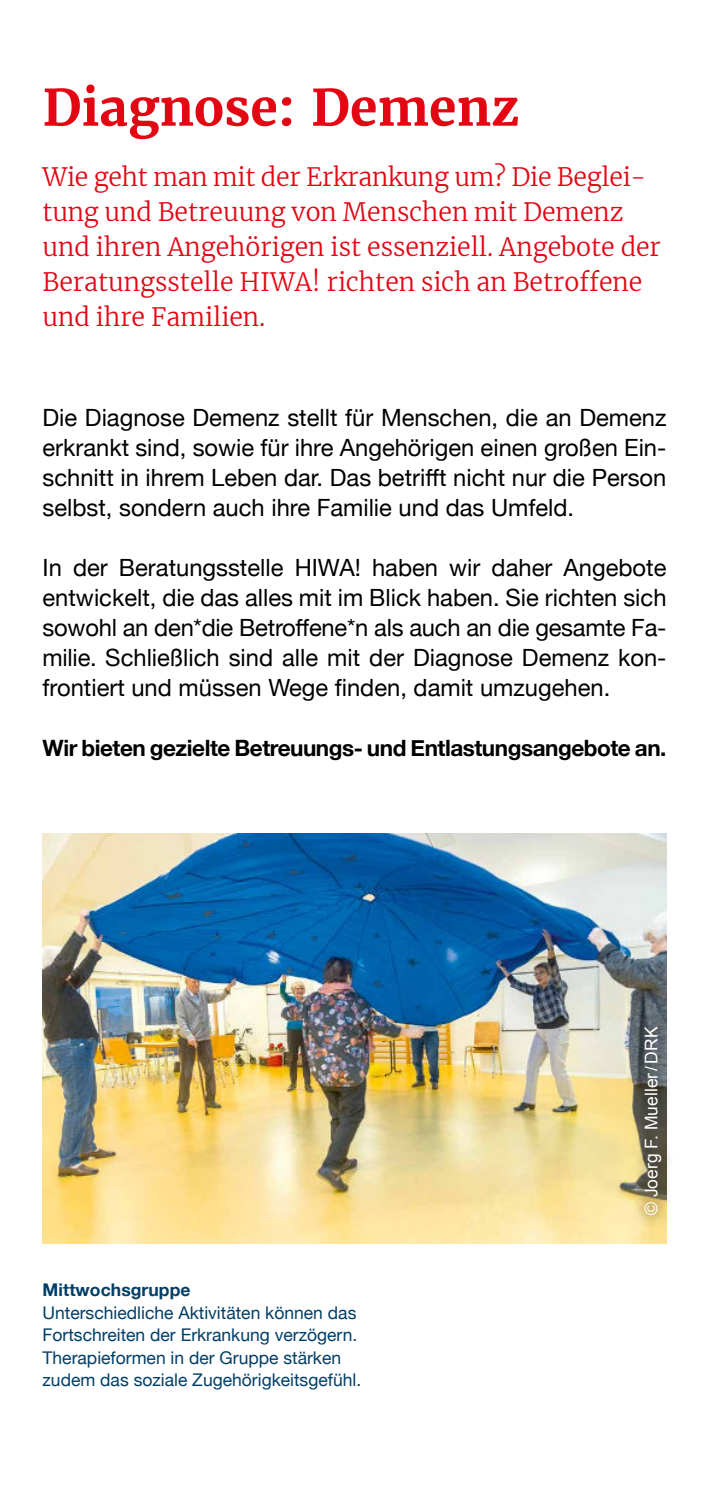
<style>
.page{position:relative;width:709px;height:1489px;background:#fff}
.page>*{position:absolute;margin:0;border:0;box-sizing:border-box;transform-origin:0 0}
.t1{font:700 50px "Merriweather";color:#e30613}
.t2{font:300 25px/35px "Merriweather";color:#e30613}
.t3{font:23.75px/30px "Helvetica Neue";color:#000;text-align:justify}
.t4{font:700 22.5px "Helvetica Neue";letter-spacing:-.02em;color:#000}
.t5{font:17.5px/22.5px "Helvetica Neue";color:#003e66}
.t6{font:17.5px "Arial";color:#fff}
.t7{font:700 17.5px "Helvetica Neue";letter-spacing:.005em;color:#003e66}
</style>
<div class="page">
<img style="left:43px;top:833px;width:623px;height:410px">
<div style="left:630px;top:1012px;width:45px;height:217px;background:#000;opacity:.85"></div>
<h1 class="t1" style="left:43px;top:84px;width:478px">Diagnose: Demenz</h1>
<p class="t2" style="left:43px;top:160px;width:620px">Wie geht man mit der Erkrankung um? Die Beglei&shy;tung und Betreuung von Menschen mit Demenz und ihren Angehörigen ist essenziell. Angebote der Beratungsstelle HIWA! richten sich an Betroffene und ihre Familien.</p>
<p class="t3" style="left:43px;top:403px;width:625px">Die Diagnose Demenz stellt für Menschen, die an Demenz erkrankt sind, sowie für ihre Angehörigen einen großen Ein&shy;schnitt in ihrem Leben dar. Das betrifft nicht nur die Person selbst, sondern auch ihre Familie und das Umfeld.</p>
<p class="t3" style="left:43px;top:553px;width:625px">In der Beratungsstelle HIWA! haben wir daher Angebote entwickelt, die das alles mit im Blick haben. Sie richten sich sowohl an den*die Betroffene*n als auch an die gesamte Fa&shy;milie. Schließlich sind alle mit der Diagnose Demenz kon&shy;frontiert und müssen Wege finden, damit umzugehen.</p>
<p class="t4" style="left:43px;top:739px;width:625px">Wir bieten gezielte Betreuungs- und Entlastungsangebote an.</p>
<p class="t7" style="left:43px;top:1283px;width:149px">Mittwochsgruppe</p>
<p class="t5" style="left:43px;top:1301px;width:320px">Unterschiedliche Aktivitäten können das Fortschreiten der Erkrankung verzögern.<br>Therapieformen in der Gruppe stärken zudem das soziale Zugehörigkeitsgefühl.</p>
<p class="t6" style="left:645px;top:1214px;width:190px;rotate:-90deg">© Joerg F. Mueller / DRK</p>
</div>
